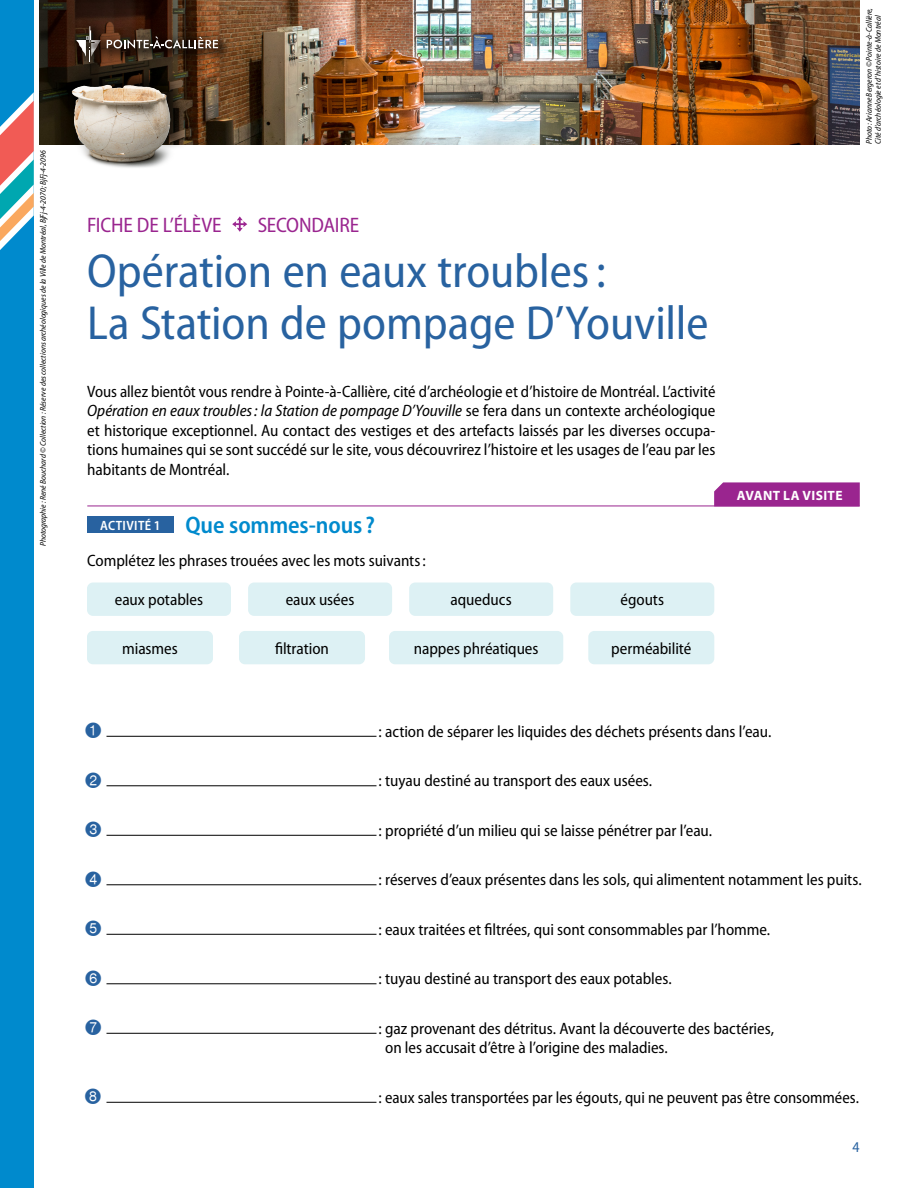
<style>
.page{position:relative;width:918px;height:1188px;background:#fff}
.page>*{position:absolute;margin:0;border:0;box-sizing:border-box;transform-origin:0 0}
.t1{font:semi-condensed 48px/52.5px "Myriad Pro";letter-spacing:-.005em;color:#2862a0}
.t2{font:600 semi-condensed 24px "Myriad Pro";letter-spacing:-.005em;color:#008acd}
.t3{font:semi-condensed 21px "Myriad Pro";letter-spacing:-.01em;color:#9a258f}
.t4{font:21px "Circle Frame Neg";color:#2862a0}
.t5{font:semi-condensed 16.5px/19.5px "Myriad Pro";letter-spacing:-.005em;color:#000;text-align:justify}
.t6{font:semi-condensed 15px "Myriad Pro";color:#2862a0}
.t7{font:700 13.5px "Myriad Pro";letter-spacing:.025em;color:#fff}
.t8{font:italic semi-condensed 8.25px/9px "Myriad Pro";color:#000}
.s1{font-style:italic}
.s2{font-size:13.5px;color:#fff}
</style>
<div class="page">
<img style="left:40px;top:0;width:820px;height:144px">
<div style="left:0;top:0;width:34px;height:1188px;background:#008acd"></div>
<svg style="left:0;top:92px;width:34px;height:158px"></svg>
<div style="left:65px;top:68px;width:124px;height:83px;background:#000;opacity:.67"></div>
<img style="left:67px;top:79px;width:108px;height:89px">
<div style="left:69px;top:18px;width:163px;height:58px;background:#000;opacity:.5"></div>
<svg style="left:76px;top:26px;width:25px;height:36px"></svg>
<svg style="left:107px;top:36px;width:111px;height:13px"></svg>
<svg style="left:232px;top:216px;width:15px;height:16px"></svg>
<hr style="left:87px;top:506px;width:772px;height:1px;background:#9a258f">
<div style="left:87px;top:516px;width:86px;height:17px;background:#2862a0"></div>
<div style="left:714px;top:482px;width:146px;height:24px;background:#9a258f"></div>
<div style="left:409px;top:583px;width:144px;height:33px;background:#ddf1f4;border-radius:6px"></div>
<div style="left:87px;top:583px;width:144px;height:33px;background:#ddf1f4;border-radius:6px"></div>
<div style="left:248px;top:583px;width:144px;height:33px;background:#ddf1f4;border-radius:6px"></div>
<div style="left:570px;top:583px;width:144px;height:33px;background:#ddf1f4;border-radius:6px"></div>
<div style="left:389px;top:631px;width:174px;height:33px;background:#ddf1f4;border-radius:6px"></div>
<div style="left:588px;top:631px;width:126px;height:33px;background:#ddf1f4;border-radius:6px"></div>
<div style="left:239px;top:631px;width:126px;height:33px;background:#ddf1f4;border-radius:6px"></div>
<div style="left:87px;top:631px;width:126px;height:33px;background:#ddf1f4;border-radius:6px"></div>
<hr style="left:106px;top:736px;width:270px;height:1px;background:#000">
<hr style="left:106px;top:786px;width:270px;height:1px;background:#000">
<hr style="left:106px;top:835px;width:270px;height:1px;background:#000">
<hr style="left:106px;top:885px;width:270px;height:1px;background:#000">
<hr style="left:106px;top:934px;width:270px;height:1px;background:#000">
<hr style="left:106px;top:984px;width:270px;height:1px;background:#000">
<hr style="left:106px;top:1033px;width:270px;height:1px;background:#000">
<hr style="left:106px;top:1102px;width:270px;height:1px;background:#000">
<p class="t8" style="left:39px;top:546px;width:397px;rotate:-90deg">Photographie : René Bouchard © Collection : Réserve des collections archéologiques de la Ville de Montréal, BjFj-4-2070; BjFj-4-2096</p>
<p class="t8" style="left:865px;top:144px;width:138px;rotate:-90deg">Photo : Arianne Bergeron © Pointe-à-Callière,<br>Cité d'archéologie et d'histoire de Montréal</p>
<p class="t3" style="left:87px;top:213px;width:136px">FICHE DE L’ÉLÈVE</p>
<p class="t3" style="left:258px;top:213px;width:103px">SECONDAIRE</p>
<h1 class="t1" style="left:87px;top:246px;width:623px">Opération en eaux troubles:<br>La Station de pompage D’Youville</h1>
<p class="t5" style="left:87px;top:382px;width:630px">Vous allez bientôt vous rendre à Pointe-à-Callière, cité d’archéologie et d’histoire de Montréal. L’activité <span class="s1">Opération en eaux troubles: la Station de pompage D’Youville</span> se fera dans un contexte archéologique et historique exceptionnel. Au contact des vestiges et des artefacts laissés par les diverses occupa&shy;tions humaines qui se sont succédé sur le site, vous découvrirez l’histoire et les usages de l’eau par les habitants de Montréal.</p>
<h2 class="t2" style="left:100px;top:512px;width:276px"><span class="s2">ACTIVITÉ 1</span> Que sommes-nous?</h2>
<p class="t5" style="left:87px;top:551px;width:340px">Complétez les phrases trouées avec les mots suivants:</p>
<p class="t5" style="left:115px;top:590px;width:90px">eaux potables</p>
<p class="t5" style="left:286px;top:590px;width:70px">eaux usées</p>
<p class="t5" style="left:451px;top:590px;width:63px">aqueducs</p>
<p class="t5" style="left:620px;top:590px;width:45px">égouts</p>
<p class="t5" style="left:122px;top:639px;width:57px">miasmes</p>
<p class="t5" style="left:275px;top:639px;width:55px">filtration</p>
<p class="t5" style="left:414px;top:639px;width:126px">nappes phréatiques</p>
<p class="t5" style="left:611px;top:639px;width:82px">perméabilité</p>
<p class="t7" style="left:737px;top:487px;width:107px">AVANT LA VISITE</p>
<p class="t4" style="left:84px;top:719px;width:20px">1</p>
<p class="t5" style="left:379px;top:722px;width:394px">: action de séparer les liquides des déchets présents dans l’eau.</p>
<p class="t4" style="left:84px;top:768px;width:20px">2</p>
<p class="t5" style="left:379px;top:771px;width:275px">: tuyau destiné au transport des eaux usées.</p>
<p class="t4" style="left:84px;top:818px;width:20px">3</p>
<p class="t5" style="left:379px;top:821px;width:335px">: propriété d’un milieu qui se laisse pénétrer par l’eau.</p>
<p class="t4" style="left:84px;top:867px;width:20px">4</p>
<p class="t5" style="left:379px;top:870px;width:485px">: réserves d’eaux présentes dans les sols, qui alimentent notamment les puits.</p>
<p class="t4" style="left:84px;top:917px;width:20px">5</p>
<p class="t5" style="left:379px;top:920px;width:393px">: eaux traitées et filtrées, qui sont consommables par l’homme.</p>
<p class="t4" style="left:84px;top:966px;width:20px">6</p>
<p class="t5" style="left:379px;top:969px;width:295px">: tuyau destiné au transport des eaux potables.</p>
<p class="t4" style="left:84px;top:1016px;width:20px">7</p>
<p class="t5" style="left:385px;top:1019px;width:390px;text-indent:-7px">: gaz provenant des détritus. Avant la découverte des bactéries, on les accusait d’être à l’origine des maladies.</p>
<p class="t4" style="left:84px;top:1085px;width:20px">8</p>
<p class="t5" style="left:379px;top:1088px;width:482px">: eaux sales transportées par les égouts, qui ne peuvent pas être consommées.</p>
<p class="t6" style="left:852px;top:1139px;width:9px">4</p>
</div>
